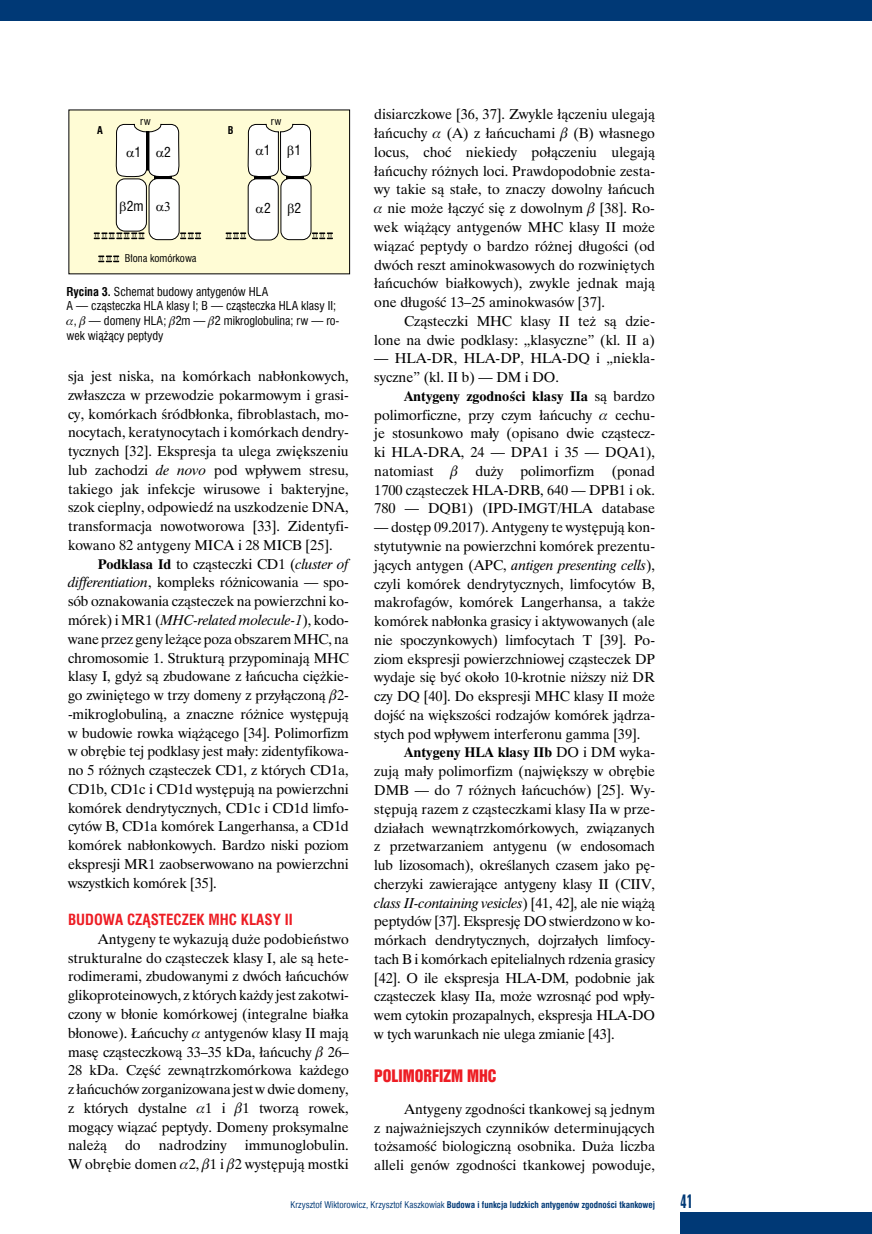
<style>
.page{position:relative;width:872px;height:1234px;background:#fff}
.page>*{position:absolute;margin:0;border:0;box-sizing:border-box;transform-origin:0 0}
.t1{font:18px "Swis 924 EU";color:#003976}
.t2{font:15.75px "Swis 921 EU";color:#ed1d24}
.t3{font:700 15px "Swis 721 Cn EU";color:#ed1d24}
.t4{font:14.25px/18.8px "Time Ibis EE";color:#000;text-align:justify}
.t5{font:13.5px "Swis 721 Cn EU";color:#000}
.t6{font:12px "Swis 721 Cn EU";color:#000}
.t7{font:10.5px "Swis 721 Cn EU";color:#000}
.t8{font:700 10.5px "Swis 721 Cn EU";color:#000}
.t9{font:700 9px "Swis 721 Cn EU";color:#003976}
.t10{font:7.5px "Arial";color:#000}
.s1{font-weight:700}
.s2{font-style:italic}
.s3{font-weight:400}
</style>
<div class="page">
<div style="left:680px;top:1212px;width:192px;height:21px;background:#003976"></div>
<div style="left:0;top:0;width:872px;height:21px;background:#003976"></div>
<div style="left:69px;top:110px;width:280px;height:164px;background:#fffcd5"></div>
<div style="left:116px;top:179px;width:30px;height:52px;background:#fff;border-radius:9px"></div>
<div style="left:116px;top:178px;width:31px;height:53px;border:1px solid #000;border-radius:9px"></div>
<div style="left:149px;top:178px;width:30px;height:61px;background:#fff;border-radius:9px"></div>
<div style="left:149px;top:178px;width:31px;height:62px;border:1px solid #000;border-radius:9px"></div>
<hr style="left:155px;top:176px;width:17px;height:3px;background:#000">
<div style="left:248px;top:179px;width:30px;height:61px;background:#fff;border-radius:9px"></div>
<div style="left:248px;top:178px;width:31px;height:62px;border:1px solid #000;border-radius:9px"></div>
<div style="left:281px;top:178px;width:30px;height:61px;background:#fff;border-radius:9px"></div>
<div style="left:280px;top:178px;width:31px;height:62px;border:1px solid #000;border-radius:9px"></div>
<hr style="left:255px;top:176px;width:16px;height:3px;background:#000">
<hr style="left:287px;top:176px;width:17px;height:3px;background:#000">
<svg style="left:94px;top:232px;width:50px;height:7px"></svg>
<svg style="left:180px;top:232px;width:21px;height:7px"></svg>
<svg style="left:226px;top:232px;width:20px;height:7px"></svg>
<svg style="left:312px;top:232px;width:21px;height:7px"></svg>
<svg style="left:98px;top:255px;width:21px;height:7px"></svg>
<svg style="left:116px;top:123px;width:63px;height:54px;background:#e4e4e1"></svg>
<svg style="left:247px;top:123px;width:64px;height:54px;background:#e8e8e3"></svg>
<p class="t7" style="left:140px;top:114px;width:12px">rw</p>
<p class="t7" style="left:271px;top:114px;width:12px">rw</p>
<p class="t8" style="left:97px;top:124px;width:7px">A</p>
<p class="t8" style="left:228px;top:124px;width:7px">B</p>
<p class="t5" style="left:134px;top:143px;width:8px">1</p>
<p class="t5" style="left:164px;top:143px;width:8px">2</p>
<p class="t5" style="left:264px;top:142px;width:8px">1</p>
<p class="t5" style="left:294px;top:142px;width:8px">1</p>
<p class="t5" style="left:127px;top:197px;width:18px">2m</p>
<p class="t5" style="left:264px;top:199px;width:8px">2</p>
<p class="t5" style="left:294px;top:199px;width:8px">2</p>
<p class="t10" style="left:95px;top:228px;width:51px">...... ...... ...... ...... ...... ...... ......</p>
<p class="t10" style="left:181px;top:228px;width:21px">...... ...... ......</p>
<p class="t10" style="left:226px;top:228px;width:21px">...... ...... ......</p>
<p class="t10" style="left:313px;top:228px;width:21px">...... ...... ......</p>
<p class="t10" style="left:99px;top:251px;width:21px">...... ...... ......</p>
<p class="t7" style="left:125px;top:251px;width:73px">Błona komórkowa</p>
<p class="t6" style="left:67px;top:283px;width:203px"><span class="s1">Rycina 3.</span> Schemat budowy antygenów HLA</p>
<p class="t6" style="left:67px;top:298px;width:271px">A — cząsteczka HLA klasy I; B — cząsteczka HLA klasy II;</p>
<p class="t6" style="left:74px;top:312px;width:267px">, — domeny HLA; 2m — 2 mikroglobulina; rw — ro-</p>
<p class="t6" style="left:67px;top:327px;width:98px">wek wiążący peptydy</p>
<p class="t4" style="left:68px;top:366px;width:282px">sja jest niska, na komórkach nabłonkowych, zwłaszcza w przewodzie pokarmowym i grasi&shy;cy, komórkach śródbłonka, fibroblastach, mo&shy;nocytach, keratynocytach i komórkach dendry&shy;tycznych [32]. Ekspresja ta ulega zwiększeniu lub zachodzi <span class="s2">de novo</span> pod wpływem stresu, takiego jak infekcje wirusowe i bakteryjne, szok cieplny, odpowiedź na uszkodzenie DNA, transformacja nowotworowa [33]. Zidentyfi&shy;kowano 82 antygeny MICA i 28 MICB [25].</p>
<p class="t4" style="left:68px;top:554px;width:282px;text-indent:30px"><span class="s1">Podklasa Id</span> to cząsteczki CD1 (<span class="s2">cluster of differentiation</span>, kompleks różnicowania — spo&shy;sób oznakowania cząsteczek na powierzchni ko&shy;mórek) i MR1 (<span class="s2">MHC-related molecule-1</span>), kodo&shy;wane przez geny leżące poza obszarem MHC, na chromosomie 1. Strukturą przypominają MHC klasy I, gdyż są zbudowane z łańcucha ciężkie&shy;go zwiniętego w trzy domeny z przyłączoną 2- -mikroglobuliną, a znaczne różnice występują w budowie rowka wiążącego [34]. Polimorfizm w obrębie tej podklasy jest mały: zidentyfikowa&shy;no 5 różnych cząsteczek CD1, z których CD1a, CD1b, CD1c i CD1d występują na powierzchni komórek dendrytycznych, CD1c i CD1d limfo&shy;cytów B, CD1a komórek Langerhansa, a CD1d komórek nabłonkowych. Bardzo niski poziom ekspresji MR1 zaobserwowano na powierzchni wszystkich komórek [35].</p>
<p class="t3" style="left:68px;top:910px;width:182px">Budowa cząsteczek MHC klas</p>
<p class="t3" style="left:273px;top:910px;width:22px">y II</p>
<p class="t4" style="left:68px;top:929px;width:282px;text-indent:30px">Antygeny te wykazują duże podobieństwo strukturalne do cząsteczek klasy I, ale są hete&shy;rodimerami, zbudowanymi z dwóch łańcuchów glikoproteinowych, z których każdy jest zakotwi&shy;czony w błonie komórkowej (integralne białka błonowe). Łańcuchy antygenów klasy II mają masę cząsteczkową 33–35 kDa, łańcuchy 26– 28 kDa. Część zewnątrzkomórkowa każdego z łańcuchów zorganizowana jest w dwie domeny, z których dystalne</p>
<p class="t4" style="left:68px;top:1098px;width:282px;text-indent:137px">1 i 1 tworzą rowek, mogący wiązać peptydy. Domeny proksymalne należą</p>
<p class="t4" style="left:68px;top:1135px;width:282px;text-align:right">immunoglobulin.<br>W obrębie domen 2, 1 i 2 występują mostki</p>
<p class="t4" style="left:125px;top:1135px;width:17px">do</p>
<p class="t4" style="left:159px;top:1135px;width:69px">nadrodziny</p>
<p class="t4" style="left:374px;top:105px;width:282px">disiarczkowe [36, 37]. Zwykle łączeniu ulegają łańcuchy</p>
<p class="t4" style="left:447px;top:124px;width:110px">(A) z łańcuchami</p>
<p class="t4" style="left:573px;top:124px;width:83px">(B) własnego</p>
<p class="t4" style="left:374px;top:142px;width:282px">locus, choć niekiedy połączeniu ulegają</p>
<p class="t4" style="left:374px;top:161px;width:282px">łańcuchy różnych loci. Prawdopodobnie zesta-</p>
<p class="t4" style="left:374px;top:180px;width:282px">wy takie są stałe, to znaczy dowolny łańcuch</p>
<p class="t4" style="left:387px;top:199px;width:269px">nie może łączyć się z dowolnym [38]. Ro-</p>
<p class="t4" style="left:374px;top:217px;width:282px">wek wiążący antygenów MHC klasy II może</p>
<p class="t4" style="left:374px;top:236px;width:282px">wiązać peptydy o bardzo różnej długości (od</p>
<p class="t4" style="left:374px;top:255px;width:282px">dwóch reszt aminokwasowych do rozwiniętych</p>
<p class="t4" style="left:374px;top:274px;width:282px">łańcuchów białkowych), zwykle jednak mają</p>
<p class="t4" style="left:374px;top:292px;width:232px">one długość 13–25 aminokwasów [37].</p>
<p class="t4" style="left:404px;top:311px;width:252px">Cząsteczki MHC klasy II też są dzie-</p>
<p class="t4" style="left:374px;top:330px;width:282px">lone na dwie podklasy: „klasyczne” (kl. II a)</p>
<p class="t4" style="left:374px;top:349px;width:282px">— HLA-DR, HLA-DP, HLA-DQ i „niekla&shy;syczne” (kl. II b) — DM i DO.</p>
<p class="t4" style="left:374px;top:386px;width:282px;text-indent:30px"><span class="s1">Antygeny zgodności klasy IIa</span> są bardzo polimorficzne, przy czym łańcuchy</p>
<p class="t4" style="left:374px;top:405px;width:282px;text-indent:241px">cechu&shy;je stosunkowo mały (opisano dwie cząstecz&shy;ki HLA-DRA, 24 — DPA1 i 35 — DQA1), natomiast</p>
<p class="t4" style="left:374px;top:461px;width:282px;text-indent:101px">duży polimorfizm (ponad 1700 cząsteczek HLA-DRB, 640 — DPB1 i ok.<br>780 — DQB1) (IPD-IMGT/HLA database</p>
<p class="t4" style="left:374px;top:517px;width:282px">— dostęp 09.2017). Antygeny te występują kon&shy;stytutywnie na powierzchni komórek prezentu&shy;jących antygen (APC, <span class="s2">antigen presenting cells</span>), czyli komórek dendrytycznych, limfocytów B, makrofagów, komórek Langerhansa, a także komórek nabłonka grasicy i aktywowanych (ale nie spoczynkowych) limfocytach T [39]. Po&shy;ziom ekspresji powierzchniowej cząsteczek DP wydaje się być około 10-krotnie niższy niż DR czy DQ [40]. Do ekspresji MHC klasy II może dojść na większości rodzajów komórek jądrza&shy;stych pod wpływem interferonu gamma [39].</p>
<p class="t4" style="left:374px;top:742px;width:282px;text-indent:30px"><span class="s1">Antygeny HLA klasy IIb</span> DO i DM wyka&shy;zują mały polimorfizm (największy w obrębie DMB — do 7 różnych łańcuchów) [25]. Wy&shy;stępują razem z cząsteczkami klasy IIa w prze&shy;działach wewnątrzkomórkowych, związanych z przetwarzaniem antygenu (w endosomach lub lizosomach), określanych czasem jako pę&shy;cherzyki zawierające antygeny klasy II (CIIV, <span class="s2">class II-containing vesicles</span>) [41, 42], ale nie wiążą peptydów [37]. Ekspresję DO stwierdzono w ko&shy;mórkach dendrytycznych, dojrzałych limfocy&shy;tach B i komórkach epitelialnych rdzenia grasicy [42]. O ile ekspresja HLA-DM, podobnie jak cząsteczek klasy IIa, może wzrosnąć pod wpły&shy;wem cytokin prozapalnych, ekspresja HLA-DO w tych warunkach nie ulega zmianie [43].</p>
<p class="t2" style="left:374px;top:1065px;width:124px">POLIMORFIZM MHC</p>
<p class="t4" style="left:374px;top:1098px;width:282px;text-indent:30px">Antygeny zgodności tkankowej są jednym z najważniejszych czynników determinujących tożsamość biologiczną osobnika. Duża liczba alleli genów zgodności tkankowej powoduje,</p>
<p class="t9" style="left:290px;top:1198px;width:366px"><span class="s3">Krzysztof Wiktorowicz, Krzysztof Kaszkowiak</span> Budowa i funkcja ludzkich antygenów zgodności tkankowej</p>
<p class="t1" style="left:680px;top:1189px;width:14px">41</p>
</div>
